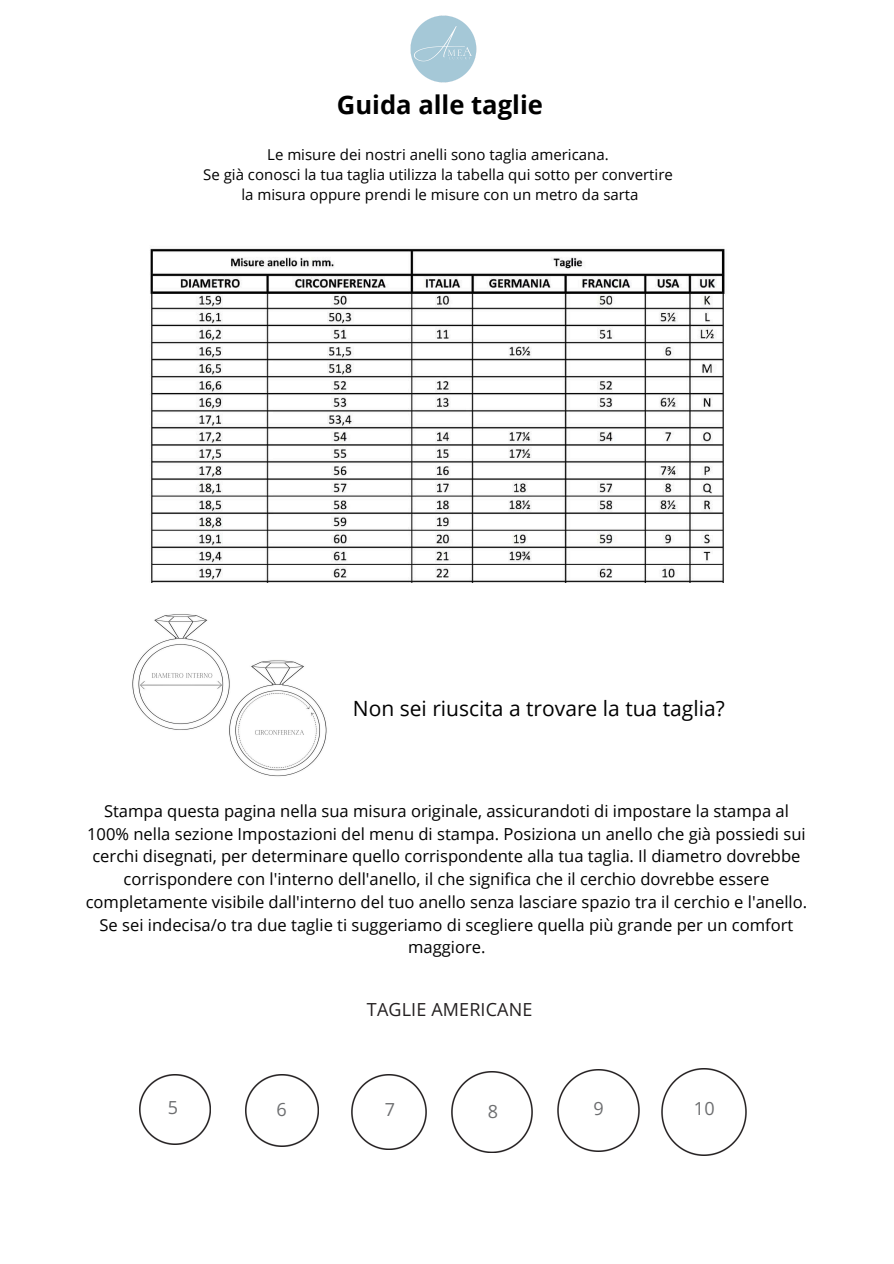
<style>
.page{position:relative;width:894px;height:1264px;background:#fff}
.page>*{position:absolute;margin:0;border:0;box-sizing:border-box;transform-origin:0 0}
.t1{font:700 25.65px "Open Sans";color:#000}
.t2{font:21px "Open Sans";color:#000}
.t3{font:18px "Open Sans";letter-spacing:.005em;color:#231f20}
.t4{font:18px "Open Sans";color:#6d6e70}
.t5{font:16.5px/22.8px "Open Sans";color:#000;text-align:center}
.t6{font:15px "Open Sans";color:#000}
</style>
<div class="page">
<img style="left:410px;top:16px;width:66px;height:66px">
<img style="left:557px;top:1069px;width:82px;height:82px">
<img style="left:661px;top:1068px;width:85px;height:87px">
<img style="left:139px;top:1074px;width:71px;height:70px">
<img style="left:245px;top:1074px;width:73px;height:72px">
<img style="left:351px;top:1074px;width:75px;height:75px">
<img style="left:451px;top:1071px;width:81px;height:81px">
<img style="left:150px;top:294px;width:574px;height:289px">
<img style="left:150px;top:248px;width:575px;height:46px">
<img style="left:132px;top:614px;width:195px;height:163px">
<h2 class="t1" style="left:337px;top:87px;width:207px">Guida alle taglie</h2>
<h3 class="t6" style="left:267px;top:143px;width:343px">Le misure dei nostri anelli sono taglia americana.</h3>
<p class="t6" style="left:203px;top:164px;width:471px">Se già conosci la tua taglia utilizza la tabella qui sotto per convertire</p>
<p class="t6" style="left:241px;top:184px;width:398px">la misura oppure prendi le misure con un metro da sarta</p>
<p class="t2" style="left:353px;top:693px;width:373px">Non sei riuscita a trovare la tua taglia?</p>
<h4 class="t5" style="left:86px;top:799px;width:722px">Stampa questa pagina nella sua misura originale, assicurandoti di impostare la stampa al 100% nella sezione Impostazioni del menu di stampa. Posiziona un anello che già possiedi sui cerchi disegnati, per determinare quello corrispondente alla tua taglia. Il diametro dovrebbe corrispondere con l'interno dell'anello, il che significa che il cerchio dovrebbe essere completamente visibile dall'interno del tuo anello senza lasciare spazio tra il cerchio e l'anello.<br>Se sei indecisa/o tra due taglie ti suggeriamo di scegliere quella più grande per un comfort maggiore.</h4>
<p class="t3" style="left:367px;top:996px;width:167px">TAGLIE AMERICANE</p>
<p class="t4" style="left:168px;top:1094px;width:12px">5</p>
<p class="t4" style="left:276px;top:1096px;width:12px">6</p>
<p class="t4" style="left:593px;top:1095px;width:12px">9</p>
<p class="t4" style="left:693px;top:1095px;width:22px">10</p>
<p class="t4" style="left:384px;top:1096px;width:12px">7</p>
<p class="t4" style="left:487px;top:1098px;width:12px">8</p>
</div>
